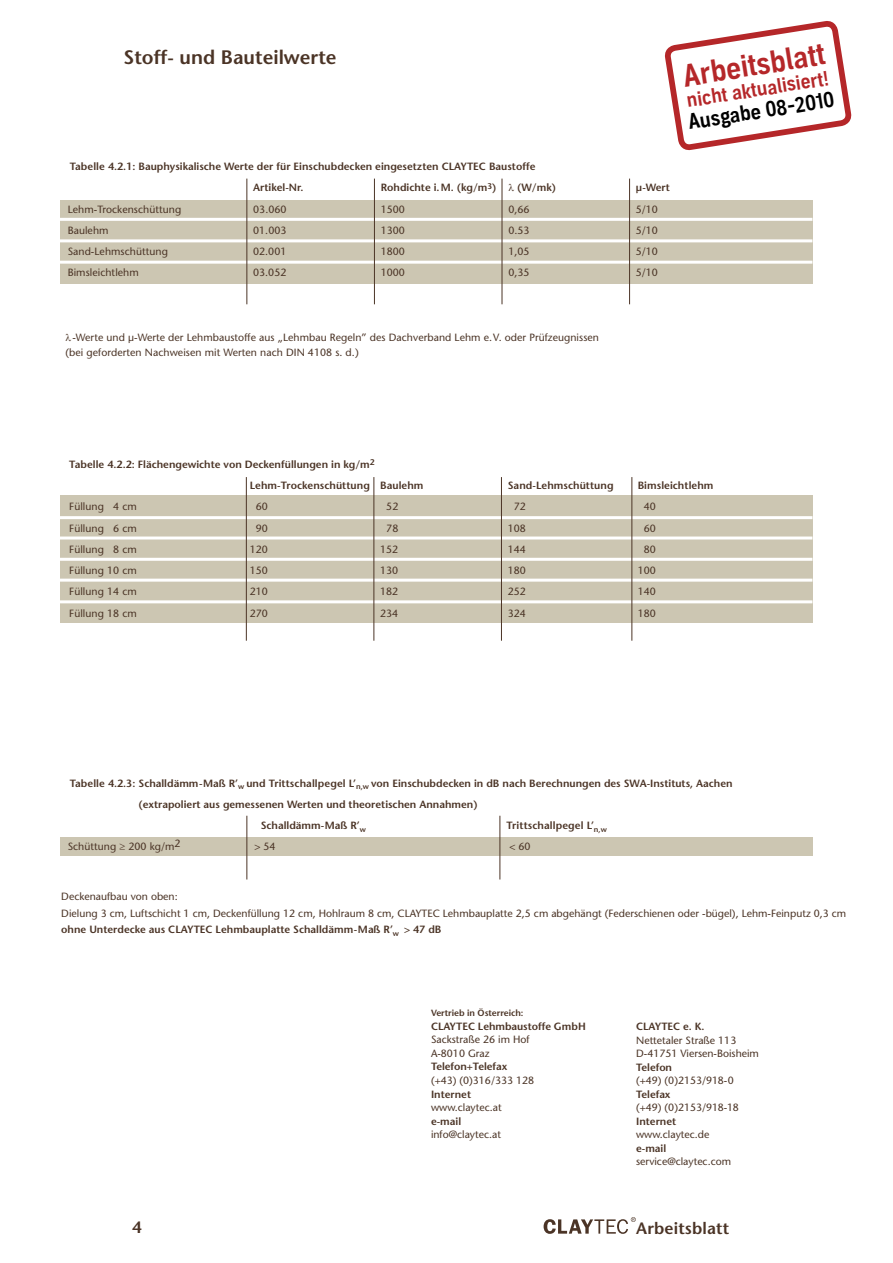
<style>
.page{position:relative;width:893px;height:1263px;background:#fff}
.page>*{position:absolute;margin:0;border:0;box-sizing:border-box;transform-origin:0 0}
.t1{font:30.3px "Aago Condensed Sm";color:#b52729}
.t2{font:20.85px "Aago Condensed Sm";color:#000}
.t3{font:19.95px "Aago Condensed Sm";color:#b52729}
.t4{font:600 19.5px "Stone Sans";color:#4b3426}
.t5{font:600 16.5px "Stone Sans";letter-spacing:.01em;color:#4b3426}
.t6{font:10.5px/21.3px "Stone Sans";color:#4b3426}
.t7{font:600 10.5px/21.3px "Stone Sans";color:#4b3426}
.t8{font:600 9px "Stone Sans";letter-spacing:-.005em;color:#4b3426}
.s1{font-weight:600}
</style>
<div class="page">
<div style="left:60px;top:200px;width:752px;height:84px;background:#ccc6b2"></div>
<hr style="left:60px;top:218px;width:752px;height:3px;background:#fff">
<hr style="left:60px;top:239px;width:752px;height:3px;background:#fff">
<hr style="left:60px;top:261px;width:752px;height:3px;background:#fff">
<hr style="left:247px;top:179px;width:1px;height:125px;background:#4b3426">
<hr style="left:629px;top:179px;width:1px;height:125px;background:#4b3426">
<hr style="left:374px;top:179px;width:1px;height:125px;background:#4b3426">
<hr style="left:502px;top:179px;width:1px;height:125px;background:#4b3426">
<div style="left:60px;top:837px;width:752px;height:18px;background:#ccc6b2"></div>
<hr style="left:247px;top:816px;width:1px;height:63px;background:#4b3426">
<hr style="left:500px;top:816px;width:1px;height:63px;background:#4b3426">
<div style="left:60px;top:495px;width:752px;height:127px;background:#ccc6b2"></div>
<hr style="left:60px;top:516px;width:752px;height:3px;background:#fff">
<hr style="left:60px;top:536px;width:752px;height:3px;background:#fff">
<hr style="left:60px;top:558px;width:752px;height:3px;background:#fff">
<hr style="left:60px;top:579px;width:752px;height:3px;background:#fff">
<hr style="left:60px;top:600px;width:752px;height:3px;background:#fff">
<hr style="left:246px;top:477px;width:1px;height:164px;background:#4b3426">
<hr style="left:374px;top:477px;width:1px;height:164px;background:#4b3426">
<hr style="left:501px;top:477px;width:1px;height:164px;background:#4b3426">
<svg style="left:544px;top:1217px;width:92px;height:17px"></svg>
<hr style="left:632px;top:477px;width:1px;height:164px;background:#4b3426">
<svg style="left:667px;top:23px;width:182px;height:190px"></svg>
<h3 class="t4" style="left:124px;top:45px;width:215px">Stoff- und Bauteilwerte</h3>
<h1 class="t1" style="left:680px;top:59px;width:145px;rotate:-9deg">Arbeitsblatt</h1>
<h3 class="t3" style="left:685px;top:89px;width:146px;rotate:-9deg">nicht aktualisiert!</h3>
<h2 class="t2" style="left:686px;top:110px;width:149px;rotate:-9deg">Ausgabe 08-2010</h2>
<p class="t7" style="left:70px;top:156px;width:467px">Tabelle 4.2.1: Bauphysikalische Werte der für Einschubdecken eingesetzten CLAYTEC Baustoffe</p>
<p class="t6" style="left:68px;top:198px;width:115px">Lehm-Trockenschüttung<br>Baulehm<br>Sand-Lehmschüttung<br>Bimsleichtlehm</p>
<p class="t7" style="left:253px;top:177px;width:52px">Artikel-Nr.</p>
<p class="t7" style="left:381px;top:177px;width:117px">Rohdichte i.M. (kg/m<sup>3</sup>)</p>
<p class="t7" style="left:517px;top:177px;width:40px">(W/mk)</p>
<p class="t7" style="left:636px;top:177px;width:35px">µ-Wert</p>
<p class="t6" style="left:253px;top:198px;width:35px">03.060</p>
<p class="t6" style="left:381px;top:198px;width:26px">1500</p>
<p class="t6" style="left:508px;top:198px;width:23px">0,66</p>
<p class="t6" style="left:636px;top:198px;width:24px">5/10</p>
<p class="t6" style="left:253px;top:220px;width:35px">01.003</p>
<p class="t6" style="left:381px;top:220px;width:26px">1300</p>
<p class="t6" style="left:508px;top:220px;width:23px">0.53</p>
<p class="t6" style="left:636px;top:220px;width:24px">5/10</p>
<p class="t6" style="left:253px;top:241px;width:35px">02.001</p>
<p class="t6" style="left:381px;top:241px;width:26px">1800</p>
<p class="t6" style="left:508px;top:241px;width:23px">1,05</p>
<p class="t6" style="left:636px;top:241px;width:24px">5/10</p>
<p class="t6" style="left:253px;top:262px;width:35px">03.052</p>
<p class="t6" style="left:381px;top:262px;width:26px">1000</p>
<p class="t6" style="left:508px;top:262px;width:23px">0,35</p>
<p class="t6" style="left:636px;top:262px;width:24px">5/10</p>
<p class="t6" style="left:66px;top:330px;width:535px;line-height:15px;text-indent:7px">-Werte und µ-Werte der Lehmbaustoffe aus „Lehmbau Regeln” des Dachverband Lehm e.V. oder Prüfzeugnissen (bei geforderten Nachweisen mit Werten nach DIN 4108 s. d.)</p>
<p class="t7" style="left:250px;top:453px;width:175px;text-indent:-180px">Tabelle 4.2.2: Flächengewichte von Deckenfüllungen in kg/m<sup>2<br></sup>Lehm-Trockenschüttung Baulehm</p>
<p class="t7" style="left:508px;top:475px;width:107px">Sand-Lehmschüttung</p>
<p class="t7" style="left:638px;top:475px;width:77px">Bimsleichtlehm</p>
<p class="t6" style="left:69px;top:496px;width:69px;text-align:justify">Füllung 4 cm Füllung 6 cm Füllung 8 cm Füllung 10 cm Füllung 14 cm Füllung 18 cm</p>
<p class="t6" style="left:256px;top:496px;width:14px">60</p>
<p class="t6" style="left:386px;top:496px;width:14px">52</p>
<p class="t6" style="left:514px;top:496px;width:14px">72</p>
<p class="t6" style="left:644px;top:496px;width:14px">40</p>
<p class="t6" style="left:256px;top:517px;width:14px">90</p>
<p class="t6" style="left:386px;top:517px;width:14px">78</p>
<p class="t6" style="left:508px;top:517px;width:20px">108</p>
<p class="t6" style="left:644px;top:517px;width:14px">60</p>
<p class="t6" style="left:250px;top:538px;width:20px">120</p>
<p class="t6" style="left:380px;top:538px;width:20px">152</p>
<p class="t6" style="left:508px;top:538px;width:20px">144</p>
<p class="t6" style="left:644px;top:538px;width:14px">80</p>
<p class="t6" style="left:250px;top:560px;width:20px">150</p>
<p class="t6" style="left:380px;top:560px;width:20px">130</p>
<p class="t6" style="left:508px;top:560px;width:20px">180</p>
<p class="t6" style="left:638px;top:560px;width:20px">100</p>
<p class="t6" style="left:250px;top:581px;width:20px">210</p>
<p class="t6" style="left:380px;top:581px;width:20px">182</p>
<p class="t6" style="left:508px;top:581px;width:20px">252</p>
<p class="t6" style="left:638px;top:581px;width:20px">140</p>
<p class="t6" style="left:250px;top:602px;width:20px">270</p>
<p class="t6" style="left:380px;top:602px;width:20px">234</p>
<p class="t6" style="left:508px;top:602px;width:20px">324</p>
<p class="t6" style="left:638px;top:602px;width:20px">180</p>
<p class="t7" style="left:138px;top:772px;width:596px;text-indent:-69px">Tabelle 4.2.3: Schalldämm-Maß R’<sub>w</sub> und Trittschallpegel L’<sub>n,w</sub> von Einschubdecken in dB nach Berechnungen des SWA-Instituts, Aachen (extrapoliert aus gemessenen Werten und theoretischen Annahmen)</p>
<p class="t7" style="left:261px;top:815px;width:107px">Schalldämm-Maß R’<sub>w</sub></p>
<p class="t7" style="left:507px;top:815px;width:102px">Trittschallpegel L’<sub>n,w</sub></p>
<p class="t6" style="left:175px;top:833px;width:8px">2</p>
<p class="t6" style="left:68px;top:836px;width:108px">Schüttung ≥ 200 kg/m</p>
<p class="t6" style="left:254px;top:836px;width:23px">&gt; 54</p>
<p class="t6" style="left:509px;top:836px;width:23px">&lt; 60</p>
<p class="t6" style="left:61px;top:888px;width:786px;line-height:16.5px">Deckenaufbau von oben:<br>Dielung 3 cm, Luftschicht 1 cm, Deckenfüllung 12 cm, Hohlraum 8 cm, CLAYTEC Lehmbauplatte 2,5 cm abgehängt (Federschienen oder -bügel), Lehm-Feinputz 0,3 cm <span class="s1">ohne Unterdecke aus CLAYTEC Lehmbauplatte Schalldämm-Maß R’</span><sub>w</sub> <span class="s1">&gt; 47 dB</span></p>
<p class="t8" style="left:431px;top:1008px;width:94px">Vertrieb in Österreich:</p>
<p class="t7" style="left:431px;top:1016px;width:156px">CLAYTEC Lehmbaustoffe GmbH</p>
<p class="t6" style="left:431px;top:1033px;width:100px;line-height:13.5px">Sackstraße 26 im Hof<br>A-8010 Graz</p>
<p class="t7" style="left:431px;top:1056px;width:78px">Telefon+Telefax</p>
<p class="t6" style="left:431px;top:1070px;width:105px">(+43) (0)316/333 128</p>
<p class="t7" style="left:431px;top:1083px;width:42px">Internet</p>
<p class="t6" style="left:431px;top:1097px;width:72px">www.claytec.at</p>
<p class="t7" style="left:431px;top:1110px;width:32px">e-mail</p>
<p class="t6" style="left:431px;top:1124px;width:72px">info@claytec.at</p>
<p class="t7" style="left:636px;top:1016px;width:70px">CLAYTEC e. K.</p>
<p class="t6" style="left:636px;top:1033px;width:124px;line-height:13.5px">Nettetaler Straße 113<br>D-41751 Viersen-Boisheim</p>
<p class="t7" style="left:636px;top:1056px;width:38px">Telefon</p>
<p class="t6" style="left:636px;top:1070px;width:99px">(+49) (0)2153/918-0</p>
<p class="t7" style="left:636px;top:1083px;width:36px">Telefax</p>
<p class="t6" style="left:636px;top:1097px;width:104px">(+49) (0)2153/918-18</p>
<p class="t7" style="left:636px;top:1110px;width:42px">Internet</p>
<p class="t6" style="left:636px;top:1124px;width:75px">www.claytec.de</p>
<p class="t7" style="left:636px;top:1137px;width:32px">e-mail</p>
<p class="t6" style="left:636px;top:1151px;width:97px">service@claytec.com</p>
<h3 class="t5" style="left:132px;top:1217px;width:11px">4</h3>
<h3 class="t5" style="left:636px;top:1218px;width:95px">Arbeitsblatt</h3>
</div>
